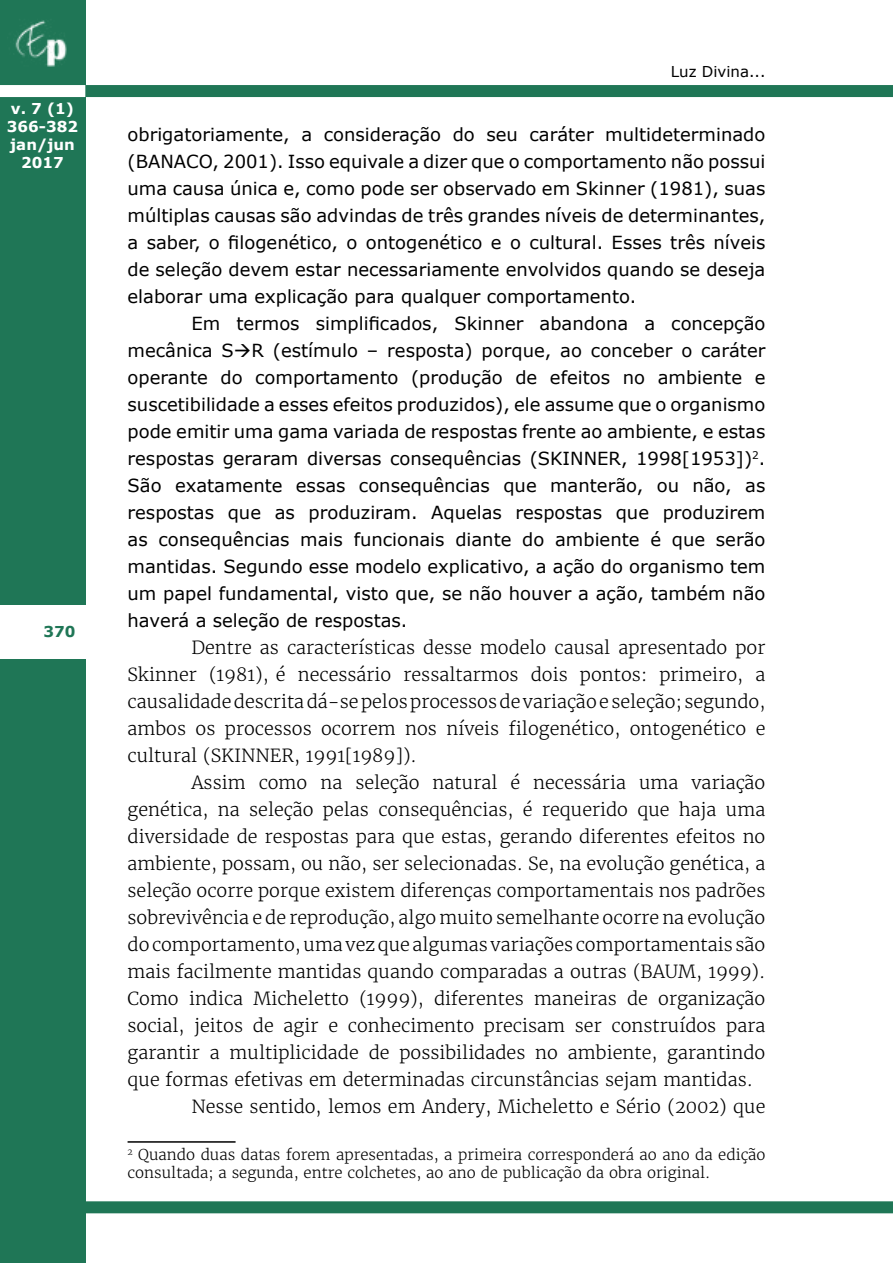
<style>
.page{position:relative;width:893px;height:1263px;background:#fff}
.page>*{position:absolute;margin:0;border:0;box-sizing:border-box;transform-origin:0 0}
.t1{font:18px/27px "Verdana";color:#000;text-align:justify}
.t2{font:300 18px/27px "Merriweather";color:#000;text-align:justify}
.t3{font:300 15px/18px "Merriweather";color:#000}
.t4{font:700 15px/18px "Verdana";color:#fff;text-align:center}
.t5{font:15px "Verdana";color:#000}
.t6{font:700 15px "Verdana";color:#1f7656}
</style>
<div class="page">
<div style="left:0;top:0;width:85px;height:1263px;background:#1f7656"></div>
<img style="left:15px;top:20px;width:52px;height:47px">
<div style="left:85px;top:85px;width:808px;height:12px;background:#1f7656"></div>
<div style="left:0;top:85px;width:85px;height:12px;background:#fff"></div>
<div style="left:0;top:605px;width:85px;height:53px;background:#fff"></div>
<div style="left:84px;top:1201px;width:809px;height:12px;background:#1f7656"></div>
<hr style="left:128px;top:1141px;width:108px;height:2px;background:#000">
<p class="t4" style="left:7px;top:100px;width:73px">v. 7 (1)<br>366-382 jan/jun<br>2017</p>
<p class="t6" style="left:44px;top:621px;width:33px">370</p>
<p class="t5" style="left:671px;top:61px;width:96px">Luz Divina...</p>
<p class="t1" style="left:128px;top:121px;width:639px">obrigatoriamente, a consideração do seu caráter multideterminado (BANACO, 2001). Isso equivale a dizer que o comportamento não possui uma causa única e, como pode ser observado em Skinner (1981), suas múltiplas causas são advindas de três grandes níveis de determinantes, a saber, o filogenético, o ontogenético e o cultural. Esses três níveis de seleção devem estar necessariamente envolvidos quando se deseja elaborar uma explicação para qualquer comportamento.</p>
<p class="t1" style="left:128px;top:310px;width:639px;text-indent:64px">Em termos simplificados, Skinner abandona a concepção mecânica S→R (estímulo – resposta) porque, ao conceber o caráter operante do comportamento (produção de efeitos no ambiente e suscetibilidade a esses efeitos produzidos), ele assume que o organismo pode emitir uma gama variada de respostas frente ao ambiente, e estas respostas geraram diversas consequências (SKINNER, 1998[1953])<sup>2</sup>.<br>São exatamente essas consequências que manterão, ou não, as respostas que as produziram. Aquelas respostas que produzirem as consequências mais funcionais diante do ambiente é que serão mantidas. Segundo esse modelo explicativo, a ação do organismo tem um papel fundamental, visto que, se não houver a ação, também não haverá a seleção de respostas.</p>
<p class="t2" style="left:128px;top:634px;width:639px;text-indent:64px">Dentre as características desse modelo causal apresentado por Skinner (1981), é necessário ressaltarmos dois pontos: primeiro, a causalidade descrita dá-se pelos processos de variação e seleção; segundo, ambos os processos ocorrem nos níveis filogenético, ontogenético e cultural (SKINNER, 1991[1989]).</p>
<p class="t2" style="left:191px;top:769px;width:575px">Assim como na seleção natural é necessária uma variação</p>
<p class="t2" style="left:128px;top:796px;width:639px">genética, na seleção pelas consequências, é requerido que haja uma</p>
<p class="t2" style="left:128px;top:823px;width:639px">diversidade de respostas para que estas, gerando diferentes efeitos no</p>
<p class="t2" style="left:128px;top:850px;width:639px">ambiente, possam, ou não, ser selecionadas. Se, na evolução genética, a</p>
<p class="t2" style="left:128px;top:877px;width:639px">seleção ocorre porque existem diferenças comportamentais nos padrões</p>
<p class="t2" style="left:128px;top:904px;width:639px">sobrevivência e de reprodução, algo muito semelhante ocorre na evolução</p>
<p class="t2" style="left:128px;top:931px;width:639px">do comportamento, uma vez que algumas variações comportamentais são</p>
<p class="t2" style="left:128px;top:958px;width:639px">mais facilmente mantidas quando comparadas a outras (BAUM, 1999).</p>
<p class="t2" style="left:128px;top:985px;width:639px">Como indica Micheletto (1999), diferentes maneiras de organização</p>
<p class="t2" style="left:128px;top:1012px;width:639px">social, jeitos de agir e conhecimento precisam ser construídos para</p>
<p class="t2" style="left:128px;top:1039px;width:639px">garantir a multiplicidade de possibilidades no ambiente, garantindo</p>
<p class="t2" style="left:128px;top:1066px;width:627px">que formas efetivas em determinadas circunstâncias sejam mantidas.</p>
<p class="t2" style="left:191px;top:1093px;width:576px">Nesse sentido, lemos em Andery, Micheletto e Sério (2002) que</p>
<p class="t3" style="left:128px;top:1145px;width:639px"><sup>2</sup> Quando duas datas forem apresentadas, a primeira corresponderá ao ano da edição consultada; a segunda, entre colchetes, ao ano de publicação da obra original.</p>
</div>
